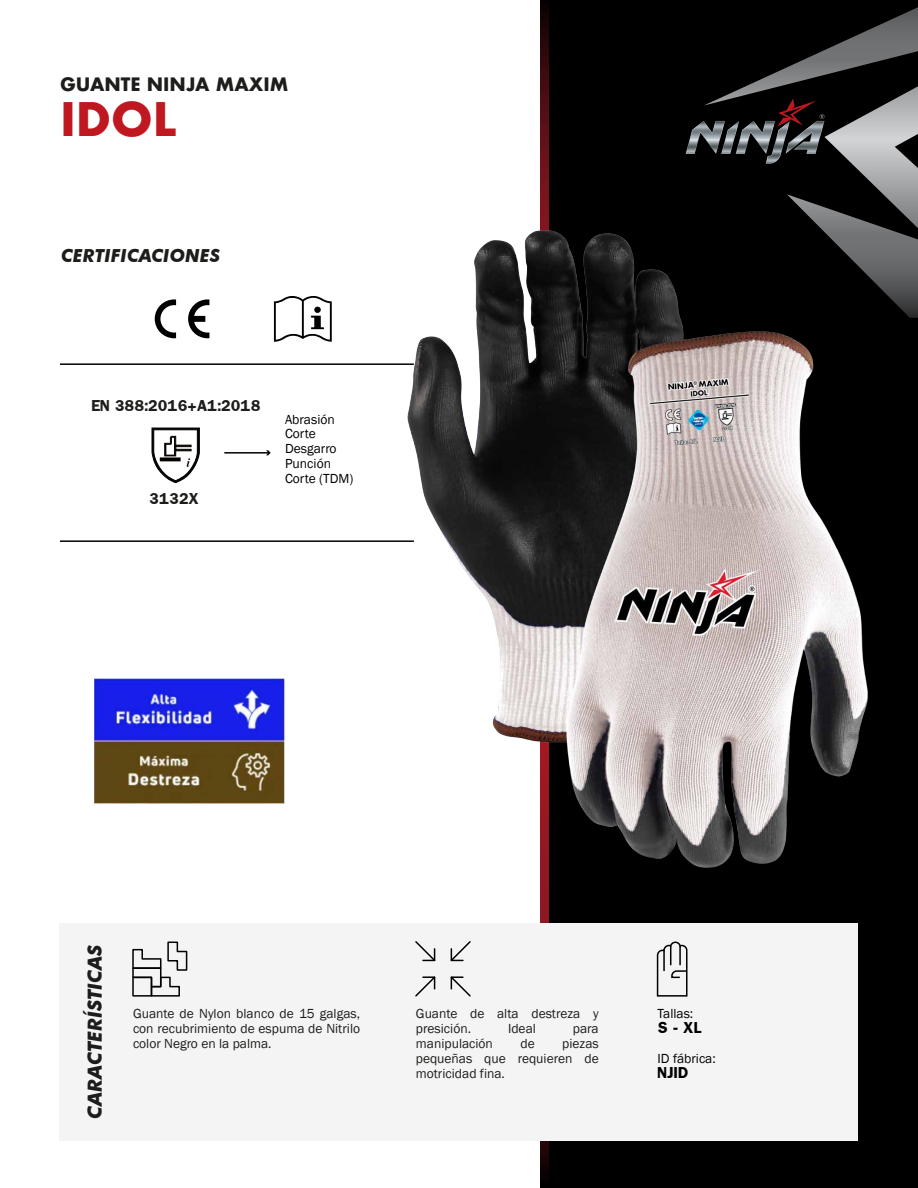
<style>
.page{position:relative;width:918px;height:1188px;background:#fff}
.page>*{position:absolute;margin:0;border:0;box-sizing:border-box;transform-origin:0 0}
.t1{font:700 45px "Futura";color:#bf1820}
.t2{font:italic 700 19.5px "Futura BT";color:#1d1d1b}
.t3{font:700 18px "Futura";color:#1d1d1b}
.t4{font:italic 700 18px "Futura BT";color:#1d1d1b}
.t5{font:13.5px/15px "Franklin Gothic";color:#1d1d1b;text-align:justify}
.t6{font:13.5px/15px "Franklin Gothic";color:#000}
.t7{font:700 13.5px "Franklin";color:#1d1d1b}
.t8{font:700 13.5px "Franklin";color:#000}
</style>
<div class="page">
<svg style="left:541px;top:0;width:8px;height:1188px;background:#4f0e14"></svg>
<div style="left:549px;top:0;width:369px;height:1188px;background:#000"></div>
<svg style="left:686px;top:7px;width:232px;height:311px"></svg>
<svg style="left:274px;top:296px;width:58px;height:46px"></svg>
<svg style="left:155px;top:299px;width:21px;height:39px"></svg>
<svg style="left:188px;top:299px;width:21px;height:39px"></svg>
<hr style="left:60px;top:363px;width:354px;height:2px;background:#000">
<hr style="left:224px;top:452px;width:45px;height:2px;background:#000">
<svg style="left:266px;top:450px;width:5px;height:5px"></svg>
<svg style="left:151px;top:427px;width:49px;height:56px"></svg>
<hr style="left:60px;top:540px;width:354px;height:2px;background:#000">
<img style="left:387px;top:224px;width:499px;height:650px">
<div style="left:59px;top:923px;width:799px;height:217px;background:#f4f4f4"></div>
<svg style="left:656px;top:941px;width:32px;height:56px"></svg>
<svg style="left:132px;top:941px;width:56px;height:56px"></svg>
<div style="left:132px;top:977px;width:20px;height:20px;border:2px solid #000"></div>
<svg style="left:450px;top:941px;width:21px;height:21px"></svg>
<svg style="left:415px;top:976px;width:21px;height:21px"></svg>
<svg style="left:450px;top:976px;width:21px;height:21px"></svg>
<svg style="left:415px;top:941px;width:21px;height:21px"></svg>
<img style="left:94px;top:679px;width:190px;height:124px">
<h3 class="t3" style="left:60px;top:71px;width:230px">GUANTE NINJA MAXIM</h3>
<h1 class="t1" style="left:60px;top:87px;width:118px">IDOL</h1>
<h3 class="t4" style="left:61px;top:245px;width:160px">CERTIFICACIONES</h3>
<p class="t7" style="left:91px;top:396px;width:171px">EN 388:2016+A1:2018</p>
<p class="t7" style="left:149px;top:489px;width:51px">3132X</p>
<p class="t6" style="left:285px;top:412px;width:70px">Abrasión<br>Corte<br>Desgarro<br>Punción<br>Corte (TDM)</p>
<h2 class="t2" style="left:83px;top:1119px;width:175px;rotate:-90deg">CARACTERÍSTICAS</h2>
<p class="t5" style="left:133px;top:1007px;width:229px">Guante de Nylon blanco de 15 galgas, con recubrimiento de espuma de Nitrilo color Negro en la palma.</p>
<p class="t6" style="left:658px;top:1007px;width:37px">Tallas:</p>
<p class="t5" style="left:416px;top:1007px;width:184px">Guante de alta destreza y presición.</p>
<p class="t8" style="left:658px;top:1019px;width:46px">S - XL</p>
<p class="t6" style="left:658px;top:1052px;width:60px">ID fábrica:</p>
<p class="t8" style="left:658px;top:1064px;width:32px">NJID</p>
<p class="t5" style="left:508px;top:1022px;width:29px">Ideal</p>
<p class="t5" style="left:573px;top:1022px;width:27px">para</p>
<p class="t5" style="left:416px;top:1037px;width:79px">manipulación</p>
<p class="t5" style="left:520px;top:1037px;width:16px">de</p>
<p class="t5" style="left:416px;top:1037px;width:184px;text-indent:146px">piezas pequeñas que requieren de motricidad fina.</p>
</div>
